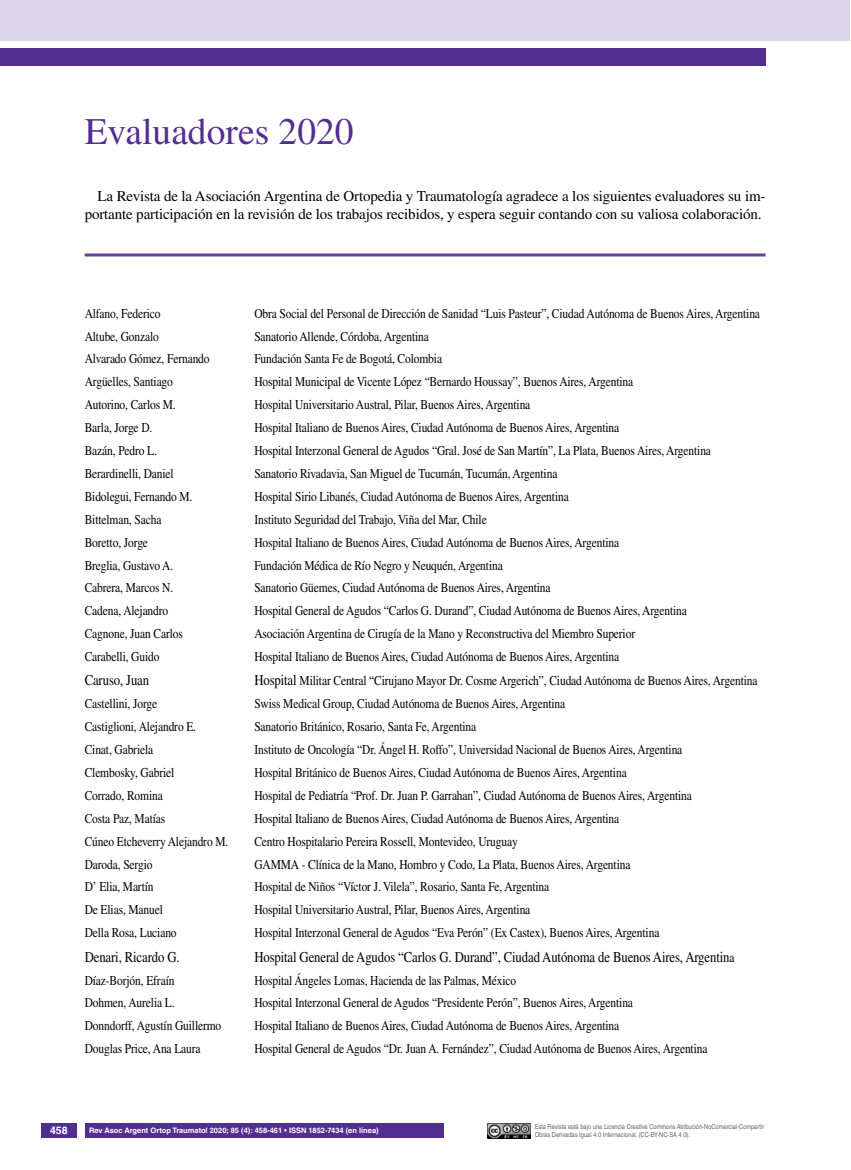
<style>
.page{position:relative;width:851px;height:1170px;background:#fff}
.page>*{position:absolute;margin:0;border:0;box-sizing:border-box;transform-origin:0 0}
.t1{font:37.5px "Times LT Std";color:#522e91}
.t2{font:15px/18px "Times LT Std";letter-spacing:-.01em;color:#000;text-align:right}
.t3{font:15px "Times LT Std";letter-spacing:-.01em;color:#000;scale:.85 1}
.t4{font:13.5px "Times LT Std";letter-spacing:-.01em;color:#000;scale:.85 1}
.t5{font:700 10.5px "Helvetica LT Std";color:#fff}
.t6{font:700 7.5px "Helvetica LT Std";color:#fff}
.t7{font:6.75px/7.5px "Helvetica LT Std";color:#636466;scale:.85 1}
.s1{font-size:15px}
.s2{font-size:13.5px}
</style>
<div class="page">
<div style="left:41px;top:1123px;width:36px;height:14px;background:#522e91"></div>
<div style="left:0;top:49px;width:765px;height:17px;background:#522e91"></div>
<div style="left:0;top:0;width:849px;height:40px;background:#dcd5e9"></div>
<hr style="left:85px;top:253px;width:680px;height:3px;background:#63439c">
<div style="left:85px;top:1123px;width:358px;height:14px;background:#522e91"></div>
<img style="left:488px;top:1123px;width:42px;height:14px">
<h1 class="t1" style="left:85px;top:110px;width:270px">Evaluadores 2020</h1>
<p class="t2" style="left:85px;top:187px;width:682px">La Revista de la Asociación Argentina de Ortopedia y Traumatología agradece a los siguientes evaluadores su im&shy;portante participación en la revisión de los trabajos recibidos, y espera seguir contando con su valiosa colaboración.</p>
<p class="t4" style="left:85px;top:305px;width:91px">Alfano, Federico</p>
<p class="t4" style="left:254px;top:305px;width:596px">Obra Social del Personal de Dirección de Sanidad “Luis Pasteur”, Ciudad Autónoma de Buenos Aires, Argentina</p>
<p class="t4" style="left:85px;top:328px;width:89px">Altube, Gonzalo</p>
<p class="t4" style="left:254px;top:328px;width:207px">Sanatorio Allende, Córdoba, Argentina</p>
<p class="t4" style="left:85px;top:351px;width:148px">Alvarado Gómez, Fernando</p>
<p class="t4" style="left:254px;top:351px;width:222px">Fundación Santa Fe de Bogotá, Colombia</p>
<p class="t4" style="left:85px;top:374px;width:105px">Argüelles, Santiago</p>
<p class="t4" style="left:254px;top:374px;width:447px">Hospital Municipal de Vicente López “Bernardo Houssay”, Buenos Aires, Argentina</p>
<p class="t4" style="left:85px;top:397px;width:109px">Autorino, Carlos M.</p>
<p class="t4" style="left:254px;top:397px;width:326px">Hospital Universitario Austral, Pilar, Buenos Aires, Argentina</p>
<p class="t4" style="left:85px;top:420px;width:81px">Barla, Jorge D.</p>
<p class="t4" style="left:254px;top:420px;width:430px">Hospital Italiano de Buenos Aires, Ciudad Autónoma de Buenos Aires, Argentina</p>
<p class="t4" style="left:85px;top:443px;width:87px">Bazán, Pedro L.</p>
<p class="t4" style="left:254px;top:443px;width:538px">Hospital Interzonal General de Agudos “Gral. José de San Martín”, La Plata, Buenos Aires, Argentina</p>
<p class="t4" style="left:85px;top:466px;width:106px">Berardinelli, Daniel</p>
<p class="t4" style="left:254px;top:466px;width:358px">Sanatorio Rivadavia, San Miguel de Tucumán, Tucumán, Argentina</p>
<p class="t4" style="left:85px;top:488px;width:128px">Bidolegui, Fernando M.</p>
<p class="t4" style="left:254px;top:488px;width:371px">Hospital Sirio Libanés, Ciudad Autónoma de Buenos Aires, Argentina</p>
<p class="t4" style="left:85px;top:511px;width:92px">Bittelman, Sacha</p>
<p class="t4" style="left:254px;top:511px;width:275px">Instituto Seguridad del Trabajo, Viña del Mar, Chile</p>
<p class="t4" style="left:85px;top:534px;width:76px">Boretto, Jorge</p>
<p class="t4" style="left:254px;top:534px;width:430px">Hospital Italiano de Buenos Aires, Ciudad Autónoma de Buenos Aires, Argentina</p>
<p class="t4" style="left:85px;top:557px;width:106px">Breglia, Gustavo A.</p>
<p class="t4" style="left:254px;top:557px;width:294px">Fundación Médica de Río Negro y Neuquén, Argentina</p>
<p class="t4" style="left:85px;top:580px;width:106px">Cabrera, Marcos N.</p>
<p class="t4" style="left:254px;top:580px;width:350px">Sanatorio Güemes, Ciudad Autónoma de Buenos Aires, Argentina</p>
<p class="t4" style="left:85px;top:603px;width:100px">Cadena, Alejandro</p>
<p class="t4" style="left:254px;top:603px;width:510px">Hospital General de Agudos “Carlos G. Durand”, Ciudad Autónoma de Buenos Aires, Argentina</p>
<p class="t4" style="left:85px;top:626px;width:117px">Cagnone, Juan Carlos</p>
<p class="t4" style="left:254px;top:626px;width:449px">Asociación Argentina de Cirugía de la Mano y Reconstructiva del Miembro Superior</p>
<p class="t4" style="left:85px;top:649px;width:89px">Carabelli, Guido</p>
<p class="t4" style="left:254px;top:649px;width:430px">Hospital Italiano de Buenos Aires, Ciudad Autónoma de Buenos Aires, Argentina</p>
<p class="t3" style="left:85px;top:672px;width:77px">Caruso, Juan</p>
<p class="t4" style="left:254px;top:673px;width:593px"><span class="s1">Hospital</span> Militar Central “Cirujano Mayor Dr. Cosme Argerich”, Ciudad Autónoma de Buenos Aires, Argentina</p>
<p class="t4" style="left:85px;top:696px;width:87px">Castellini, Jorge</p>
<p class="t4" style="left:254px;top:696px;width:367px">Swiss Medical Group, Ciudad Autónoma de Buenos Aires, Argentina</p>
<p class="t4" style="left:85px;top:719px;width:133px">Castiglioni, Alejandro E.</p>
<p class="t4" style="left:254px;top:719px;width:263px">Sanatorio Británico, Rosario, Santa Fe, Argentina</p>
<p class="t4" style="left:85px;top:742px;width:82px">Cinat, Gabriela</p>
<p class="t4" style="left:254px;top:742px;width:505px">Instituto de Oncología “Dr. Ángel H. Roffo”, Universidad Nacional de Buenos Aires, Argentina</p>
<p class="t4" style="left:85px;top:764px;width:107px">Clembosky, Gabriel</p>
<p class="t4" style="left:254px;top:764px;width:439px">Hospital Británico de Buenos Aires, Ciudad Autónoma de Buenos Aires, Argentina</p>
<p class="t4" style="left:85px;top:787px;width:93px">Corrado, Romina</p>
<p class="t4" style="left:254px;top:787px;width:516px">Hospital de Pediatría “Prof. Dr. Juan P. Garrahan”, Ciudad Autónoma de Buenos Aires, Argentina</p>
<p class="t4" style="left:85px;top:810px;width:96px">Costa Paz, Matías</p>
<p class="t4" style="left:254px;top:810px;width:430px">Hospital Italiano de Buenos Aires, Ciudad Autónoma de Buenos Aires, Argentina</p>
<p class="t4" style="left:85px;top:833px;width:170px">Cúneo Etcheverry Alejandro M.</p>
<p class="t4" style="left:254px;top:833px;width:311px">Centro Hospitalario Pereira Rossell, Montevideo, Uruguay</p>
<p class="t4" style="left:85px;top:856px;width:81px">Daroda, Sergio</p>
<p class="t4" style="left:254px;top:856px;width:444px">GAMMA - Clínica de la Mano, Hombro y Codo, La Plata, Buenos Aires, Argentina</p>
<p class="t4" style="left:85px;top:879px;width:82px">D’ Elia, Martín</p>
<p class="t4" style="left:254px;top:879px;width:348px">Hospital de Niños “Víctor J. Vilela”, Rosario, Santa Fe, Argentina</p>
<p class="t4" style="left:85px;top:902px;width:94px">De Elias, Manuel</p>
<p class="t4" style="left:254px;top:902px;width:326px">Hospital Universitario Austral, Pilar, Buenos Aires, Argentina</p>
<p class="t4" style="left:85px;top:925px;width:110px">Della Rosa, Luciano</p>
<p class="t4" style="left:254px;top:925px;width:478px">Hospital Interzonal General de Agudos “Eva Perón” (Ex Castex), Buenos Aires, Argentina</p>
<p class="t3" style="left:85px;top:948px;width:113px">Denari, Ricardo G.</p>
<p class="t3" style="left:254px;top:948px;width:566px">Hospital General de Agudos “Carlos G. Durand”, Ciudad Autónoma de Buenos Aires, Argentin<span class="s2">a</span></p>
<p class="t4" style="left:85px;top:972px;width:107px">Díaz-Borjón, Efraín</p>
<p class="t4" style="left:254px;top:972px;width:309px">Hospital Ángeles Lomas, Hacienda de las Palmas, México</p>
<p class="t4" style="left:85px;top:995px;width:107px">Dohmen, Aurelia L.</p>
<p class="t4" style="left:254px;top:995px;width:447px">Hospital Interzonal General de Agudos “Presidente Perón”, Buenos Aires, Argentina</p>
<p class="t4" style="left:85px;top:1018px;width:162px">Donndorff, Agustín Guillermo</p>
<p class="t4" style="left:254px;top:1018px;width:430px">Hospital Italiano de Buenos Aires, Ciudad Autónoma de Buenos Aires, Argentina</p>
<p class="t4" style="left:85px;top:1040px;width:138px">Douglas Price, Ana Laura</p>
<p class="t4" style="left:254px;top:1040px;width:534px">Hospital General de Agudos “Dr. Juan A. Fernández”, Ciudad Autónoma de Buenos Aires, Argentina</p>
<p class="t5" style="left:50px;top:1124px;width:19px">458</p>
<p class="t6" style="left:89px;top:1125px;width:291px">Rev Asoc Argent Ortop Traumatol 2020; 85 (4): 458-461 • ISSN 1852-7434 (en línea)</p>
<p class="t7" style="left:534px;top:1123px;width:272px">Esta Revista está bajo una Licencia Creative Commons Atribución-NoComercial-Compartir<br>Obras Derivadas Igual 4.0 Internacional. (CC-BY-NC-SA 4.0).</p>
</div>
